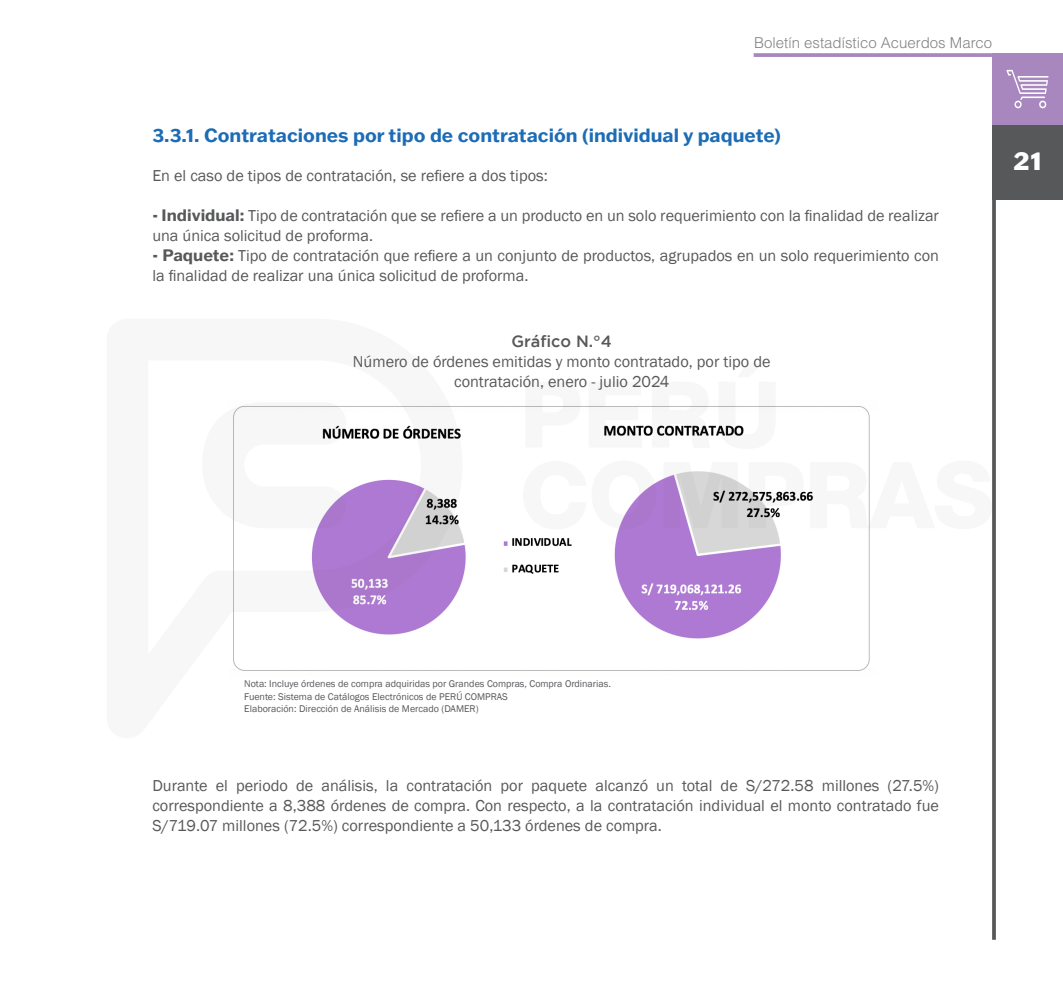
<style>
.page{position:relative;width:1063px;height:993px;background:#fff}
.page>*{position:absolute;margin:0;border:0;box-sizing:border-box;transform-origin:0 0}
.t1{font:800 25px "Franklin Gothic ATF";color:#fff}
.t2{font:700 18.75px "Franklin Gothic ATF";color:#1c6cb6}
.t3{font:16.25px/20px "Franklin Gothic";color:#57585a}
.t4{font:300 15px "Helvetica LT Std";color:#808285}
.t5{font:10px "Franklin Gothic";color:#57585a}
.s1{font-family:"Franklin Gothic ATF";font-weight:700}
.s2{font-family:"Gotham";font-weight:500}
</style>
<div class="page">
<div style="left:992px;top:125px;width:71px;height:74px;background:#57585a"></div>
<div style="left:992px;top:53px;width:71px;height:72px;background:#a887be"></div>
<svg style="left:1007px;top:70px;width:42px;height:38px"></svg>
<svg style="left:754px;top:53px;width:238px;height:4px"></svg>
<svg style="left:992px;top:199px;width:4px;height:740px;background:#606163"></svg>
<img style="left:463px;top:406px;width:407px;height:265px">
<svg style="left:525px;top:400px;width:56px;height:47px"></svg>
<svg style="left:588px;top:400px;width:54px;height:47px"></svg>
<svg style="left:652px;top:400px;width:59px;height:48px"></svg>
<svg style="left:718px;top:400px;width:58px;height:49px"></svg>
<svg style="left:523px;top:460px;width:133px;height:69px"></svg>
<svg style="left:664px;top:462px;width:74px;height:66px"></svg>
<svg style="left:748px;top:462px;width:56px;height:66px"></svg>
<svg style="left:810px;top:460px;width:60px;height:69px"></svg>
<svg style="left:230px;top:400px;width:233px;height:271px"></svg>
<p class="t4" style="left:754px;top:34px;width:239px">Boletín estadístico Acuerdos Marco</p>
<p class="t2" style="left:152px;top:122px;width:630px">3.3.1. Contrataciones por tipo de contratación (individual y paquete)</p>
<p class="t3" style="left:152px;top:165px;width:397px">En el caso de tipos de contratación, se refiere a dos tipos:</p>
<p class="t3" style="left:152px;top:205px;width:788px"><span class="s1">- Individual:</span> Tipo de contratación que se refiere a un producto en un solo requerimiento con la finalidad de realizar una única solicitud de proforma.</p>
<p class="t3" style="left:152px;top:245px;width:788px"><span class="s1">- Paquete:</span> Tipo de contratación que refiere a un conjunto de productos, agrupados en un solo requerimiento con la finalidad de realizar una única solicitud de proforma.</p>
<p class="t3" style="left:353px;top:332px;width:419px;text-align:center"><span class="s2">Gráfico N.°4<br></span>Número de órdenes emitidas y monto contratado, por tipo de contratación, enero - julio 2024</p>
<h1 class="t1" style="left:1014px;top:144px;width:29px">21</h1>
<p class="t5" style="left:244px;top:677px;width:368px">Nota: Incluye órdenes de compra adquiridas por Grandes Compras, Compra Ordinarias.</p>
<p class="t5" style="left:244px;top:690px;width:265px">Fuente: Sistema de Catálogos Electrónicos de PERÚ COMPRAS</p>
<p class="t5" style="left:244px;top:702px;width:236px">Elaboración: Dirección de Análisis de Mercado (DAMER)</p>
<p class="t3" style="left:152px;top:775px;width:788px;text-align:justify">Durante el periodo de análisis, la contratación por paquete alcanzó un total de S/272.58 millones (27.5%) correspondiente a 8,388 órdenes de compra. Con respecto, a la contratación individual el monto contratado fue S/719.07 millones (72.5%) correspondiente a 50,133 órdenes de compra.</p>
</div>
